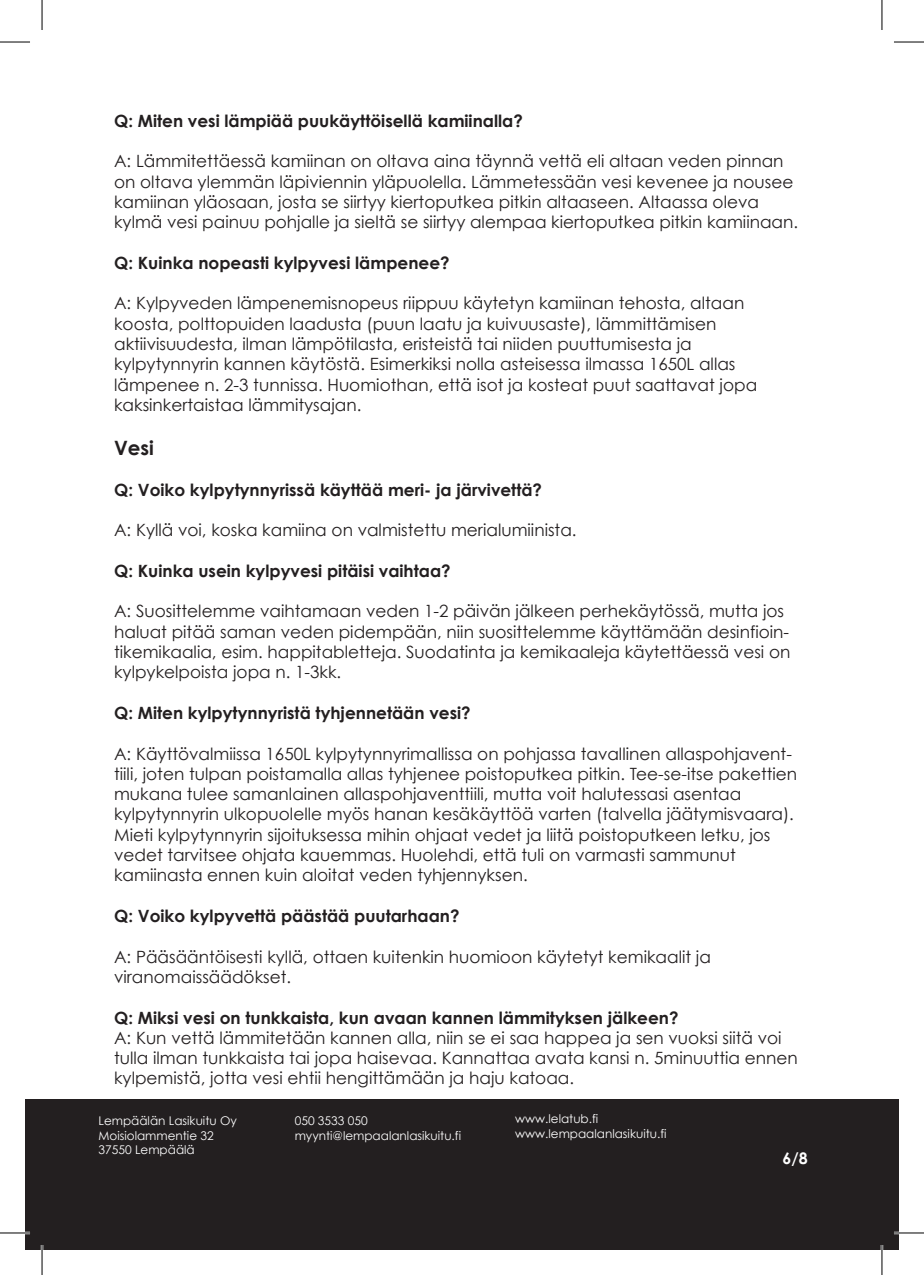
<style>
.page{position:relative;width:924px;height:1275px;background:#fff}
.page>*{position:absolute;margin:0;border:0;box-sizing:border-box;transform-origin:0 0}
.t1{font:700 19.8px "Century Gothic";color:#231f20}
.t2{font:17px/20.2px "Century Gothic";color:#231f20}
.t3{font:700 17px "Century Gothic";color:#231f20}
.t4{font:700 16px "Century Gothic";color:#fff}
.t5{font:12px/14.4px "Century Gothic";color:#fff}
</style>
<div class="page">
<div style="left:25px;top:1099px;width:856px;height:151px;background:#231f20"></div>
<div style="left:881px;top:1100px;width:17px;height:150px;background:#231f20"></div>
<hr style="left:0;top:1231px;width:30px;height:3px;background:#fff">
<hr style="left:893px;top:1231px;width:30px;height:3px;background:#fff">
<hr style="left:41px;top:1245px;width:2px;height:30px;background:#fff">
<hr style="left:880px;top:1245px;width:2px;height:30px;background:#fff">
<hr style="left:0;top:42px;width:30px;height:1px;background:#000">
<hr style="left:893px;top:42px;width:30px;height:1px;background:#000">
<hr style="left:0;top:1232px;width:30px;height:1px;background:#000">
<hr style="left:893px;top:1232px;width:30px;height:1px;background:#000">
<hr style="left:42px;top:0;width:1px;height:30px;background:#000">
<hr style="left:42px;top:1245px;width:1px;height:30px;background:#000">
<hr style="left:881px;top:0;width:1px;height:30px;background:#000">
<hr style="left:881px;top:1245px;width:1px;height:30px;background:#000">
<p class="t3" style="left:114px;top:108px;width:410px">Q: Miten vesi lämpiää puukäyttöisellä kamiinalla?</p>
<p class="t2" style="left:114px;top:151px;width:685px">A: Lämmitettäessä kamiinan on oltava aina täynnä vettä eli altaan veden pinnan on oltava ylemmän läpiviennin yläpuolella. Lämmetessään vesi kevenee ja nousee kamiinan yläosaan, josta se siirtyy kiertoputkea pitkin altaaseen. Altaassa oleva kylmä vesi painuu pohjalle ja sieltä se siirtyy alempaa kiertoputkea pitkin kamiinaan.</p>
<p class="t3" style="left:114px;top:250px;width:337px">Q: Kuinka nopeasti kylpyvesi lämpenee?</p>
<p class="t2" style="left:114px;top:293px;width:644px">A: Kylpyveden lämpenemisnopeus riippuu käytetyn kamiinan tehosta, altaan koosta, polttopuiden laadusta (puun laatu ja kuivuusaste), lämmittämisen aktiivisuudesta, ilman lämpötilasta, eristeistä tai niiden puuttumisesta ja kylpytynnyrin kannen käytöstä. Esimerkiksi nolla asteisessa ilmassa 1650L allas lämpenee n. 2-3 tunnissa. Huomiothan, että isot ja kosteat puut saattavat jopa kaksinkertaistaa lämmitysajan.</p>
<p class="t1" style="left:114px;top:433px;width:41px">Vesi</p>
<p class="t3" style="left:114px;top:476px;width:429px">Q: Voiko kylpytynnyrissä käyttää meri- ja järvivettä?</p>
<p class="t2" style="left:114px;top:520px;width:464px">A: Kyllä voi, koska kamiina on valmistettu merialumiinista.</p>
<p class="t3" style="left:114px;top:558px;width:338px">Q: Kuinka usein kylpyvesi pitäisi vaihtaa?</p>
<p class="t2" style="left:114px;top:601px;width:677px">A: Suosittelemme vaihtamaan veden 1-2 päivän jälkeen perhekäytössä, mutta jos haluat pitää saman veden pidempään, niin suosittelemme käyttämään desinfioin&shy;tikemikaalia, esim. happitabletteja. Suodatinta ja kemikaaleja käytettäessä vesi on kylpykelpoista jopa n. 1-3kk.</p>
<p class="t3" style="left:114px;top:700px;width:358px">Q: Miten kylpytynnyristä tyhjennetään vesi?</p>
<p class="t2" style="left:114px;top:743px;width:684px">A: Käyttövalmiissa 1650L kylpytynnyrimallissa on pohjassa tavallinen allaspohjavent&shy;tiili, joten tulpan poistamalla allas tyhjenee poistoputkea pitkin. Tee-se-itse pakettien mukana tulee samanlainen allaspohjaventtiili, mutta voit halutessasi asentaa kylpytynnyrin ulkopuolelle myös hanan kesäkäyttöä varten (talvella jäätymisvaara).<br>Mieti kylpytynnyrin sijoituksessa mihin ohjaat vedet ja liitä poistoputkeen letku, jos vedet tarvitsee ohjata kauemmas. Huolehdi, että tuli on varmasti sammunut kamiinasta ennen kuin aloitat veden tyhjennyksen.</p>
<p class="t3" style="left:114px;top:903px;width:347px">Q: Voiko kylpyvettä päästää puutarhaan?</p>
<p class="t2" style="left:114px;top:946px;width:598px">A: Pääsääntöisesti kyllä, ottaen kuitenkin huomioon käytetyt kemikaalit ja viranomaissäädökset.</p>
<p class="t3" style="left:114px;top:1004px;width:565px">Q: Miksi vesi on tunkkaista, kun avaan kannen lämmityksen jälkeen?</p>
<p class="t2" style="left:114px;top:1027px;width:684px">A: Kun vettä lämmitetään kannen alla, niin se ei saa happea ja sen vuoksi siitä voi tulla ilman tunkkaista tai jopa haisevaa. Kannattaa avata kansi n. 5minuuttia ennen kylpemistä, jotta vesi ehtii hengittämään ja haju katoaa.</p>
<p class="t5" style="left:98px;top:1113px;width:140px">Lempäälän Lasikuitu Oy<br>Moisiolammentie 32<br>37550 Lempäälä</p>
<p class="t5" style="left:294px;top:1113px;width:168px">050 3533 050 myynti@lempaalanlasikuitu.fi</p>
<p class="t5" style="left:515px;top:1111px;width:153px">www.lelatub.fi www.lempaalanlasikuitu.fi</p>
<p class="t4" style="left:782px;top:1146px;width:27px">6/8</p>
</div>
